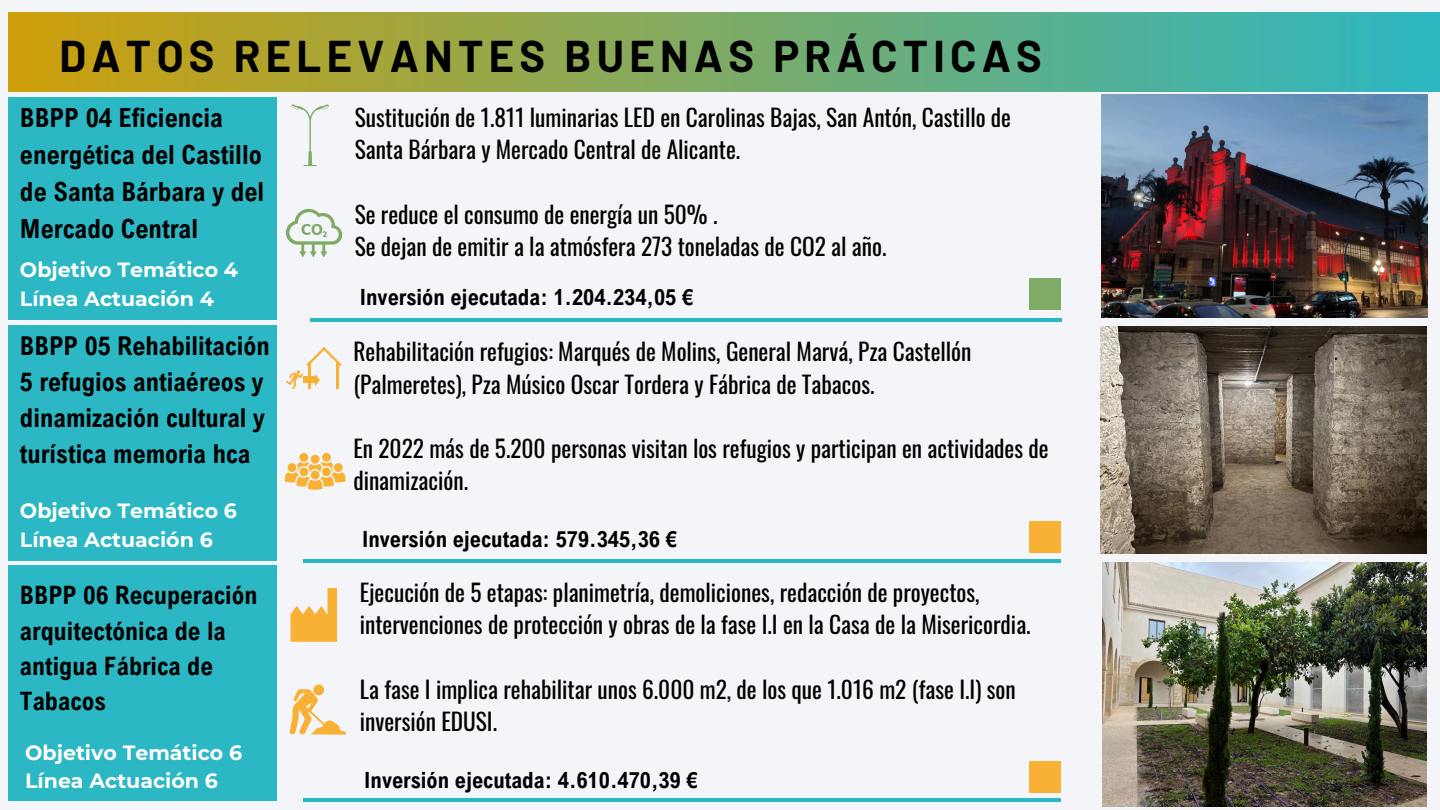
<style>
.page{position:relative;width:1440px;height:810px;background:#f3f5f9}
.page>*{position:absolute;margin:0;border:0;box-sizing:border-box;transform-origin:0 0}
.t1{font:700 43.4px "Barlow";letter-spacing:.12em;color:#000}
.t2{font:700 26.4px/36.8px "Arial Nova Cond";color:#000}
.t3{font:700 26px/36px "Arial Nova Cond";color:#000}
.t4{font:700 25.4px/35.2px "Arial Nova Cond";color:#000}
.t5{font:23.4px/32.2px "Oswald";color:#000}
.t6{font:700 22.4px "Arial Nova Cond";color:#000}
.t7{font:700 20.6px/28.5px "Montserrat";color:#fff}
</style>
<div class="page">
<div style="left:9px;top:13px;width:1431px;height:78px;background:linear-gradient(to right,#ce9f0b,#2cb7c3)"></div>
<hr style="left:310px;top:318px;width:751px;height:3px;background:#2bb7c4">
<div style="left:8px;top:97px;width:268px;height:223px;background:#2bb7c4"></div>
<div style="left:8px;top:566px;width:268px;height:235px;background:#2bb7c4"></div>
<div style="left:9px;top:326px;width:268px;height:235px;background:#2bb7c4"></div>
<hr style="left:304px;top:559px;width:757px;height:4px;background:#2bb7c4">
<hr style="left:304px;top:798px;width:757px;height:4px;background:#2bb7c4">
<svg style="left:291px;top:104px;width:38px;height:62px"></svg>
<svg style="left:286px;top:209px;width:56px;height:48px"></svg>
<svg style="left:286px;top:347px;width:56px;height:42px"></svg>
<div style="left:299px;top:453px;width:9px;height:9px;background:#f8b134;border-radius:50%"></div>
<div style="left:322px;top:453px;width:9px;height:9px;background:#f8b134;border-radius:50%"></div>
<div style="left:311px;top:455px;width:9px;height:9px;background:#f8b134;border-radius:50%"></div>
<svg style="left:285px;top:462px;width:61px;height:28px"></svg>
<div style="left:311px;top:471px;width:9px;height:8px;background:#f8b134;border-radius:50%"></div>
<svg style="left:291px;top:588px;width:46px;height:54px"></svg>
<svg style="left:289px;top:689px;width:58px;height:46px"></svg>
<div style="left:313px;top:684px;width:11px;height:11px;background:#f8b134;border-radius:50%"></div>
<img style="left:1102px;top:94px;width:325px;height:224px">
<img style="left:1101px;top:327px;width:326px;height:226px">
<img style="left:1102px;top:563px;width:325px;height:243px">
<div style="left:1029px;top:279px;width:32px;height:31px;background:#7fab66"></div>
<div style="left:1029px;top:521px;width:32px;height:32px;background:#f8b134"></div>
<div style="left:1029px;top:761px;width:32px;height:32px;background:#f8b134"></div>
<p class="t1" style="left:59px;top:28px;width:984px">DATOS RELEVANTES BUENAS PRÁCTICAS</p>
<h2 class="t2" style="left:20px;top:99px;width:246px">BBPP 04 Eficiencia energética del Castillo de Santa Bárbara y del<br>Mercado Central</h2>
<p class="t7" style="left:20px;top:255px;width:220px">Objetivo Temático 4<br>Línea Actuación 4</p>
<h4 class="t3" style="left:20px;top:327px;width:251px">BBPP 05 Rehabilitación<br>5 refugios antiaéreos y dinamización cultural y turística memoria hca</h4>
<h3 class="t7" style="left:20px;top:497px;width:219px">Objetivo Temático 6<br>Línea Actuación 6</h3>
<p class="t4" style="left:20px;top:577px;width:239px">BBPP 06 Recuperación arquitectónica de la antigua Fábrica de<br>Tabacos</p>
<h4 class="t7" style="left:25px;top:738px;width:219px">Objetivo Temático 6<br>Línea Actuación 6</h4>
<p class="t5" style="left:355px;top:100px;width:658px">Sustitución de 1.811 luminarias LED en Carolinas Bajas, San Antón, Castillo de<br>Santa Bárbara y Mercado Central de Alicante.</p>
<p class="t5" style="left:355px;top:197px;width:533px">Se reduce el consumo de energía un 50% .<br>Se dejan de emitir a la atmósfera 273 toneladas de CO2 al año.</p>
<h4 class="t6" style="left:360px;top:283px;width:335px">Inversión ejecutada: 1.204.234,05 €</h4>
<h1 class="t5" style="left:353px;top:335px;width:620px">Rehabilitación refugios: Marqués de Molins, General Marvá, Pza Castellón (Palmeretes), Pza Músico Oscar Tordera y Fábrica de Tabacos.</h1>
<h2 class="t5" style="left:353px;top:431px;width:697px">En 2022 más de 5.200 personas visitan los refugios y participan en actividades de dinamización.</h2>
<p class="t6" style="left:362px;top:525px;width:316px">Inversión ejecutada: 579.345,36 €</p>
<h4 class="t5" style="left:360px;top:575px;width:672px">Ejecución de 5 etapas: planimetría, demoliciones, redacción de proyectos, intervenciones de protección y obras de la fase I.I en la Casa de la Misericordia.</h4>
<h3 class="t5" style="left:360px;top:672px;width:657px">La fase I implica rehabilitar unos 6.000 m2, de los que 1.016 m2 (fase I.I) son inversión EDUSI.</h3>
<p class="t6" style="left:364px;top:766px;width:335px">Inversión ejecutada: 4.610.470,39 €</p>
</div>
